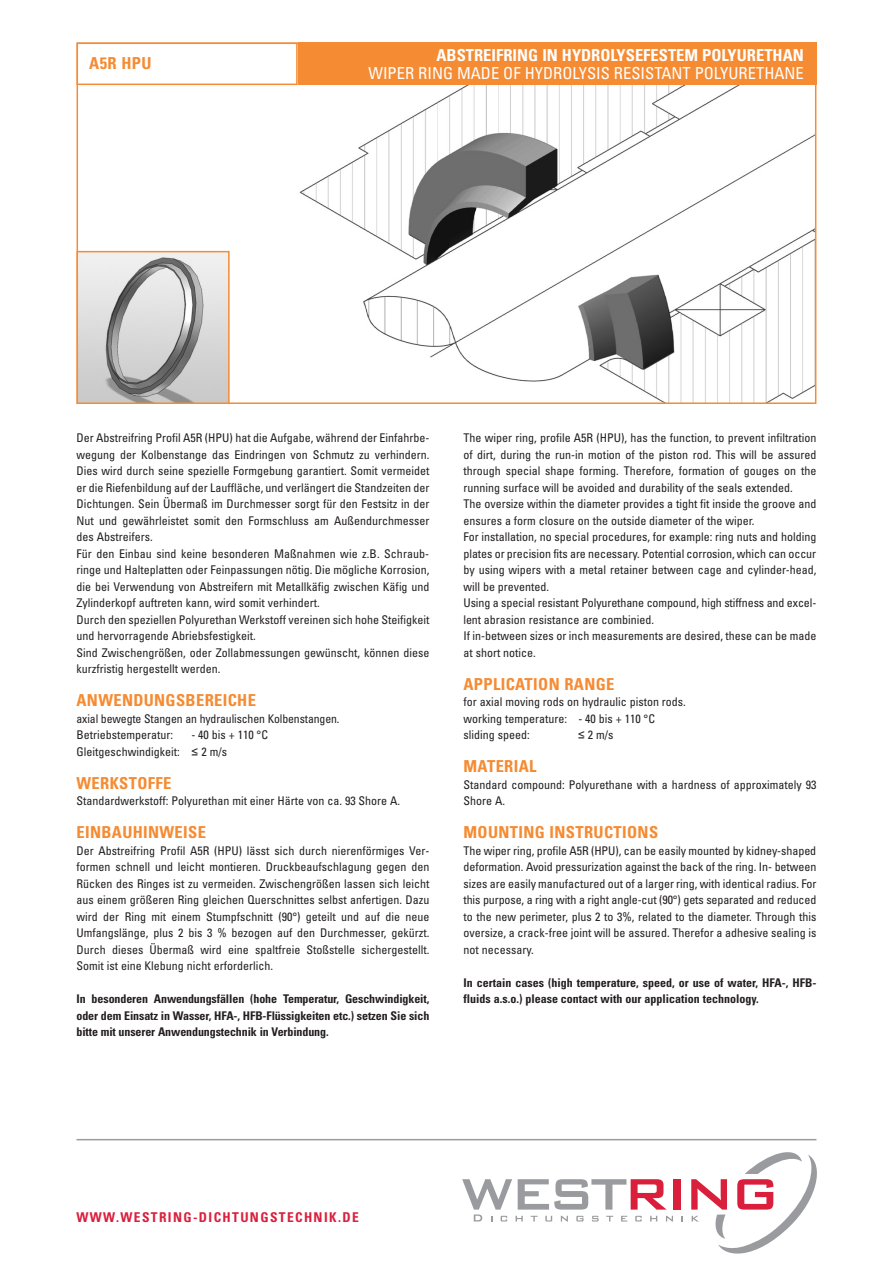
<style>
.page{position:relative;width:893px;height:1263px;background:#fff}
.page>*{position:absolute;margin:0;border:0;box-sizing:border-box;transform-origin:0 0}
.t1{font:700 condensed 16.5px "Univers";letter-spacing:.02em;color:#f58b32}
.t2{font:condensed 16.5px "Univers";color:#fff}
.t3{font:700 condensed 16.5px "Univers";color:#fff}
.t4{font:700 condensed 13.5px "Univers";letter-spacing:.1em;color:#da1f3d}
.t5{font:condensed 12px/16.5px "Univers";color:#231f20}
.t6{font:700 condensed 12px/16.5px "Univers";color:#231f20;text-align:justify}
.s1{font-family:"Arial";font-stretch:normal}
</style>
<div class="page">
<img style="left:299px;top:85px;width:514px;height:128px">
<div style="left:673px;top:1179px;width:7px;height:30px;background:#da1f3d"></div>
<svg style="left:462px;top:1179px;width:211px;height:42px"></svg>
<svg style="left:691px;top:1152px;width:126px;height:101px"></svg>
<hr style="left:77px;top:1139px;width:739px;height:1px;background:#999b9e">
<div style="left:298px;top:43px;width:518px;height:42px;background:#f58b32"></div>
<div style="left:77px;top:43px;width:221px;height:42px;border:2px solid #f58b32"></div>
<img style="left:76px;top:213px;width:741px;height:191px">
<h1 class="t1" style="left:89px;top:57px;width:64px">A5R HPU</h1>
<h1 class="t3" style="left:436px;top:49px;width:369px">ABSTREIFRING IN HYDROLYSEFESTEM POLYURETHAN</h1>
<h1 class="t2" style="left:368px;top:67px;width:437px">WIPER RING MADE OF HYDROLYSIS RESISTANT POLYURETHANE</h1>
<p class="t5" style="left:77px;top:431px;width:354px">Der Abstreifring Profil A5R (HPU) hat die Aufgabe, während der Einfahrbe&shy;wegung der Kolbenstange das Eindringen von Schmutz zu verhindern.<br>Dies wird durch seine spezielle Formgebung garantiert. Somit vermeidet er die Riefenbildung auf der Lauffläche, und verlängert die Standzeiten der Dichtungen. Sein Übermaß im Durchmesser sorgt für den Festsitz in der Nut und gewährleistet somit den Formschluss am Außendurchmesser des Abstreifers.<br>Für den Einbau sind keine besonderen Maßnahmen wie z.B. Schraub - ringe und Halteplatten oder Feinpassungen nötig. Die mögliche Korrosion, die bei Verwendung von Abstreifern mit Metallkäfig zwischen Käfig und Zylinderkopf auftreten kann, wird somit verhindert.<br>Durch den speziellen Polyurethan Werkstoff vereinen sich hohe Steifigkeit und hervorragende Abriebsfestigkeit.<br>Sind Zwischengrößen, oder Zollabmessungen gewünscht, können diese kurzfristig hergestellt werden.</p>
<h1 class="t1" style="left:77px;top:694px;width:181px">ANWENDUNGSBEREICHE</h1>
<p class="t5" style="left:77px;top:711px;width:264px">axial bewegte Stangen an hydraulischen Kolbenstangen.<br>Betriebstemperatur:</p>
<p class="t5" style="left:77px;top:728px;width:193px;text-indent:115px">- 40 bis + 110 °C<br>Gleitgeschwindigkeit: <span class="s1">≤</span> 2 m/s</p>
<h1 class="t1" style="left:77px;top:777px;width:96px">WERKSTOFFE</h1>
<p class="t5" style="left:77px;top:794px;width:325px">Standardwerkstoff: Polyurethan mit einer Härte von ca. 93 Shore A.</p>
<h1 class="t1" style="left:77px;top:826px;width:131px">EINBAUHINWEISE</h1>
<p class="t5" style="left:76px;top:843px;width:355px;text-align:justify">Der Abstreifring Profil A5R (HPU) lässt sich durch nierenförmiges Ver - formen schnell und leicht montieren. Druckbeaufschlagung gegen den Rücken des Ringes ist zu vermeiden. Zwischengrößen lassen sich leicht aus einem größeren Ring gleichen Querschnittes selbst anfertigen. Dazu wird der Ring mit einem Stumpfschnitt (90°) geteilt und auf die neue Umfangslänge, plus 2 bis 3 % bezogen auf den Durchmesser, gekürzt.<br>Durch dieses Übermaß wird eine spaltfreie Stoßstelle sichergestellt.<br>Somit ist eine Klebung nicht erforderlich.</p>
<p class="t6" style="left:76px;top:992px;width:354px">In besonderen Anwendungsfällen (hohe Temperatur, Geschwindigkeit, oder dem Einsatz in Wasser, HFA-, HFB-Flüssigkeiten etc.) setzen Sie sich bitte mit unserer Anwendungstechnik in Verbindung.</p>
<p class="t5" style="left:463px;top:431px;width:354px">The wiper ring, profile A5R (HPU), has the function, to prevent infiltration of dirt, during the run-in motion of the piston rod. This will be assured through special shape forming. Therefore, formation of gouges on the running surface will be avoided and durability of the seals extended.<br>The oversize within the diameter provides a tight fit inside the groove and ensures a form closure on the outside diameter of the wiper.<br>For installation, no special procedures, for example: ring nuts and holding plates or precision fits are necessary. Potential corrosion, which can occur by using wipers with a metal retainer between cage and cylinder-head, will be prevented.<br>Using a special resistant Polyurethane compound, high stiffness and excel&shy;lent abrasion resistance are combinied.<br>If in-between sizes or inch measurements are desired, these can be made at short notice.</p>
<h1 class="t1" style="left:463px;top:678px;width:152px">APPLICATION RANGE</h1>
<p class="t5" style="left:463px;top:695px;width:224px">for axial moving rods on hydraulic piston rods. working temperature: - 40 bis + 110 °C sliding speed:</p>
<p class="t5" style="left:578px;top:728px;width:37px"><span class="s1">≤</span> 2 m/s</p>
<h1 class="t1" style="left:463px;top:760px;width:75px">MATERIAL</h1>
<p class="t5" style="left:463px;top:777px;width:354px">Standard compound: Polyurethane with a hardness of approximately 93<br>Shore A.</p>
<h1 class="t1" style="left:463px;top:826px;width:196px">MOUNTING INSTRUCTIONS</h1>
<p class="t5" style="left:463px;top:843px;width:354px;text-align:justify">The wiper ring, profile A5R (HPU), can be easily mounted by kidney-shaped deformation. Avoid pressurization against the back of the ring. In- between sizes are easily manufactured out of a larger ring, with identical radius. For this purpose, a ring with a right angle-cut (90°) gets separated and reduced to the new perimeter, plus 2 to 3%, related to the diameter. Through this oversize, a crack-free joint will be assured. Therefor a adhesive sealing is not necessary.</p>
<p class="t6" style="left:463px;top:975px;width:354px">In certain cases (high temperature, speed, or use of water, HFA-, HFB&shy;fluids a.s.o.) please contact with our application technology.</p>
<p class="t4" style="left:77px;top:1213px;width:284px">WWW.WESTRING-DICHTUNGSTECHNIK.DE</p>
</div>
